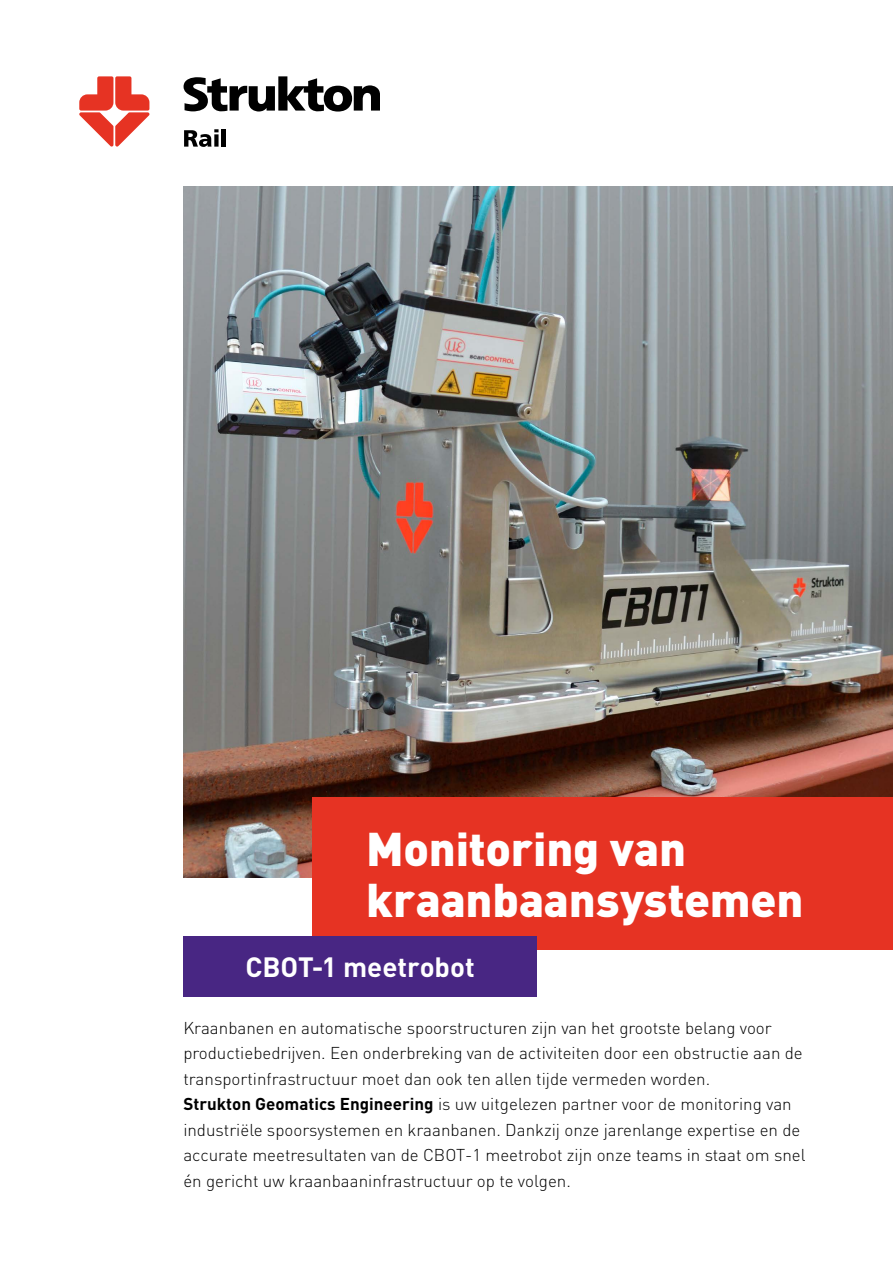
<style>
.page{position:relative;width:893px;height:1263px;background:#fff}
.page>*{position:absolute;margin:0;border:0;box-sizing:border-box;transform-origin:0 0}
.t1{font:900 46.65px/50.8px "DIN";letter-spacing:-.005em;color:#fff}
.t2{font:700 27.6px "DIN";letter-spacing:-.005em;color:#fff}
.t3{font:300 16.95px/25.5px "DIN";color:#000}
.s1{font-weight:700}
</style>
<div class="page">
<img style="left:183px;top:186px;width:710px;height:692px">
<svg style="left:79px;top:76px;width:70px;height:71px"></svg>
<svg style="left:184px;top:76px;width:196px;height:36px"></svg>
<svg style="left:184px;top:129px;width:35px;height:18px"></svg>
<hr style="left:222px;top:129px;width:4px;height:18px;background:#000">
<div style="left:313px;top:797px;width:580px;height:153px;background:#e63323"></div>
<div style="left:183px;top:937px;width:354px;height:60px;background:#482683"></div>
<h1 class="t1" style="left:366px;top:821px;width:439px">Monitoring van kraanbaansystemen</h1>
<h2 class="t2" style="left:246px;top:949px;width:231px">CBOT-1 meetrobot</h2>
<p class="t3" style="left:183px;top:1015px;width:624px">Kraanbanen en automatische spoorstructuren zijn van het grootste belang voor productiebedrijven. Een onderbreking van de activiteiten door een obstructie aan de transportinfrastructuur moet dan ook ten allen tijde vermeden worden.<br><span class="s1">Strukton Geomatics Engineering</span> is uw uitgelezen partner voor de monitoring van industriële spoorsystemen en kraanbanen. Dankzij onze jarenlange expertise en de accurate meetresultaten van de CBOT-1 meetrobot zijn onze teams in staat om snel én gericht uw kraanbaaninfrastructuur op te volgen.</p>
</div>
